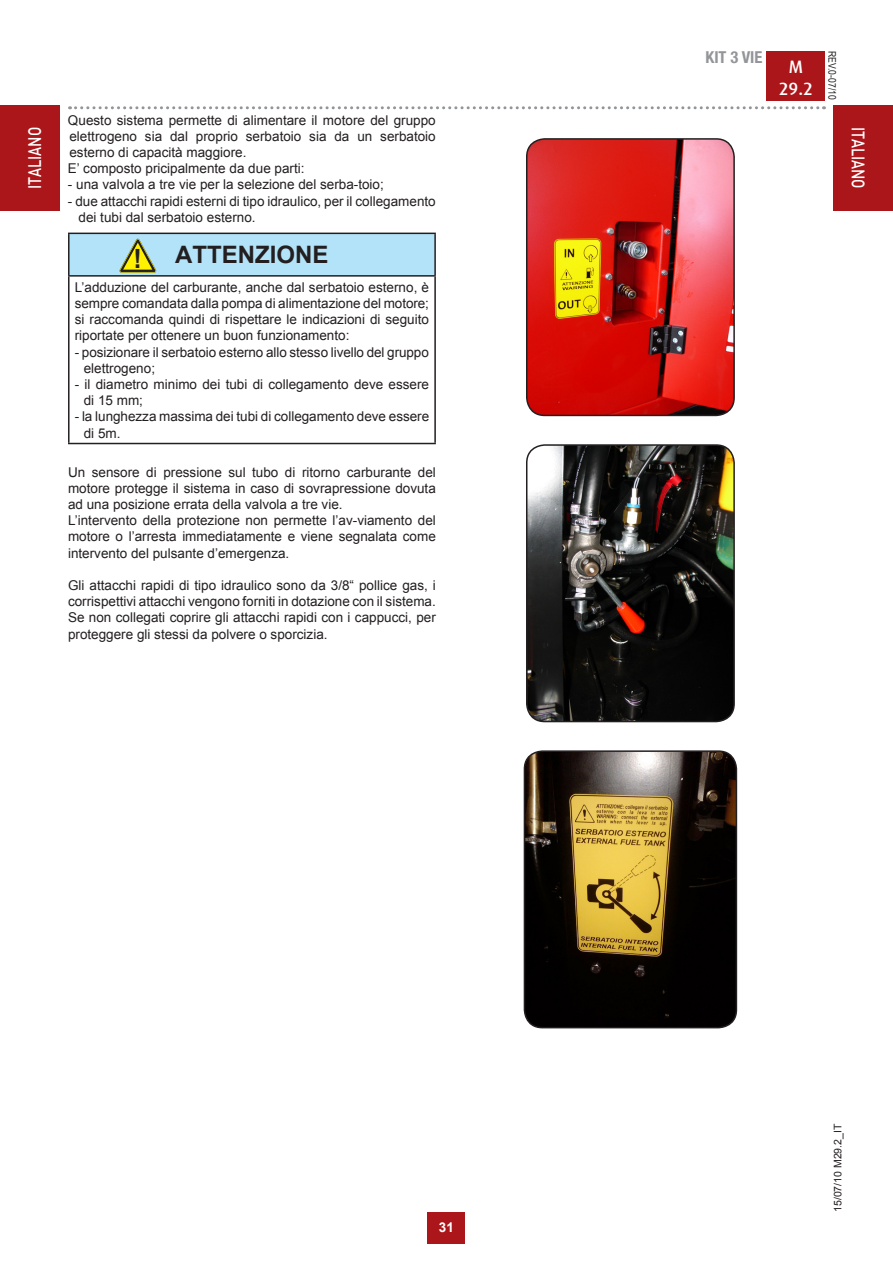
<style>
.page{position:relative;width:893px;height:1263px;background:#fff}
.page>*{position:absolute;margin:0;border:0;box-sizing:border-box;transform-origin:0 0}
.t1{font:700 26.55px "Arial";color:#231f20;scale:.95 1}
.t2{font:700 24px "Arial";color:#231f20}
.t3{font:500 18px "DIN Pro";color:#fff;scale:.8 1}
.t4{font:500 18px/21.6px "Dax";color:#fff;text-align:center}
.t5{font:700 condensed 16.5px "Helvetica Neue LTW1 G";color:#939598}
.t6{font:13.5px/16.2px "Arial";color:#231f20}
.t7{font:700 13.5px "Arial";color:#fff}
.t8{font:10.5px "Arial";color:#231f20}
.t9{font:10.5px "Arial Narrow";color:#231f20}
</style>
<div class="page">
<div style="left:767px;top:51px;width:58px;height:50px;background:#ab161a"></div>
<svg style="left:70px;top:106px;width:754px;height:3px"></svg>
<div style="left:428px;top:1212px;width:37px;height:31px;background:#ab161a"></div>
<div style="left:0;top:105px;width:60px;height:106px;background:#ab161a"></div>
<div style="left:833px;top:105px;width:60px;height:106px;background:#ab161a"></div>
<div style="left:69px;top:233px;width:366px;height:43px;background:#b3e3f9"></div>
<hr style="left:68px;top:233px;width:368px;height:1px;background:#231f20">
<hr style="left:68px;top:234px;width:2px;height:41px;background:#231f20">
<hr style="left:434px;top:234px;width:2px;height:41px;background:#231f20">
<hr style="left:68px;top:275px;width:368px;height:2px;background:#231f20">
<hr style="left:68px;top:277px;width:2px;height:166px;background:#231f20">
<hr style="left:434px;top:277px;width:2px;height:166px;background:#231f20">
<hr style="left:68px;top:443px;width:368px;height:1px;background:#231f20">
<svg style="left:119px;top:239px;width:37px;height:34px"></svg>
<img style="left:527px;top:139px;width:207px;height:276px">
<div style="left:526px;top:138px;width:209px;height:278px;border:2px solid #231f20;border-radius:18px"></div>
<img style="left:527px;top:445px;width:207px;height:276px">
<div style="left:526px;top:444px;width:209px;height:278px;border:2px solid #231f20;border-radius:18px"></div>
<img style="left:524px;top:751px;width:212px;height:277px">
<div style="left:524px;top:750px;width:213px;height:278px;border:2px solid #231f20;border-radius:18px"></div>
<h3 class="t3" style="left:22px;top:189px;width:79px;rotate:-90deg">ITALIANO</h3>
<p class="t6" style="left:68px;top:112px;width:369px">Questo sistema permette di alimentare il motore del gruppo</p>
<p class="t6" style="left:68px;top:128px;width:369px">elettrogeno sia dal proprio serbatoio sia da un serbatoio esterno di capacità maggiore.<br>E’ composto pricipalmente da due parti:</p>
<p class="t6" style="left:68px;top:177px;width:317px">- una valvola a tre vie per la selezione del serba-toio;</p>
<p class="t6" style="left:78px;top:193px;width:359px;text-indent:-11px">- due attacchi rapidi esterni di tipo idraulico, per il collegamento dei tubi dal serbatoio esterno.</p>
<h2 class="t2" style="left:175px;top:239px;width:155px">ATTENZIONE</h2>
<p class="t6" style="left:75px;top:279px;width:356px;text-align:justify">L’adduzione del carburante, anche dal serbatoio esterno, è sempre comandata dalla pompa di alimentazione del motore; si raccomanda quindi di rispettare le indicazioni di seguito riportate per ottenere un buon funzionamento:</p>
<p class="t6" style="left:84px;top:344px;width:347px;text-indent:-9px">- posizionare il serbatoio esterno allo stesso livello del gruppo elettrogeno;</p>
<p class="t6" style="left:84px;top:376px;width:347px;text-indent:-9px">- il diametro minimo dei tubi di collegamento deve essere di 15 mm;</p>
<p class="t6" style="left:84px;top:409px;width:347px;text-indent:-9px">- la lunghezza massima dei tubi di collegamento deve essere di 5m.</p>
<p class="t6" style="left:68px;top:464px;width:369px">Un sensore di pressione sul tubo di ritorno carburante del motore protegge il sistema in caso di sovrapressione dovuta ad una posizione errata della valvola a tre vie.<br>L’intervento della protezione non permette l’av-viamento del motore o l’arresta immediatamente e viene segnalata come intervento del pulsante d’emergenza.</p>
<p class="t6" style="left:68px;top:577px;width:369px;text-align:justify">Gli attacchi rapidi di tipo idraulico sono da 3/8“ pollice gas, i corrispettivi attacchi vengono forniti in dotazione con il sistema.<br>Se non collegati coprire gli attacchi rapidi con i cappucci, per proteggere gli stessi da polvere o sporcizia.</p>
<h1 class="t1" style="left:134px;top:242px;width:10px">!</h1>
<p class="t7" style="left:439px;top:1219px;width:17px">31</p>
<p class="t5" style="left:705px;top:47px;width:59px">KIT 3 VIE</p>
<h3 class="t4" style="left:779px;top:56px;width:36px">M<br>29.2</h3>
<p class="t9" style="left:840px;top:51px;width:50px;rotate:90deg">REV.0-07/10</p>
<h3 class="t3" style="left:871px;top:127px;width:79px;rotate:90deg">ITALIANO</h3>
<p class="t8" style="left:831px;top:1212px;width:90px;rotate:-90deg">15/07/10 M29.2_IT</p>
</div>
